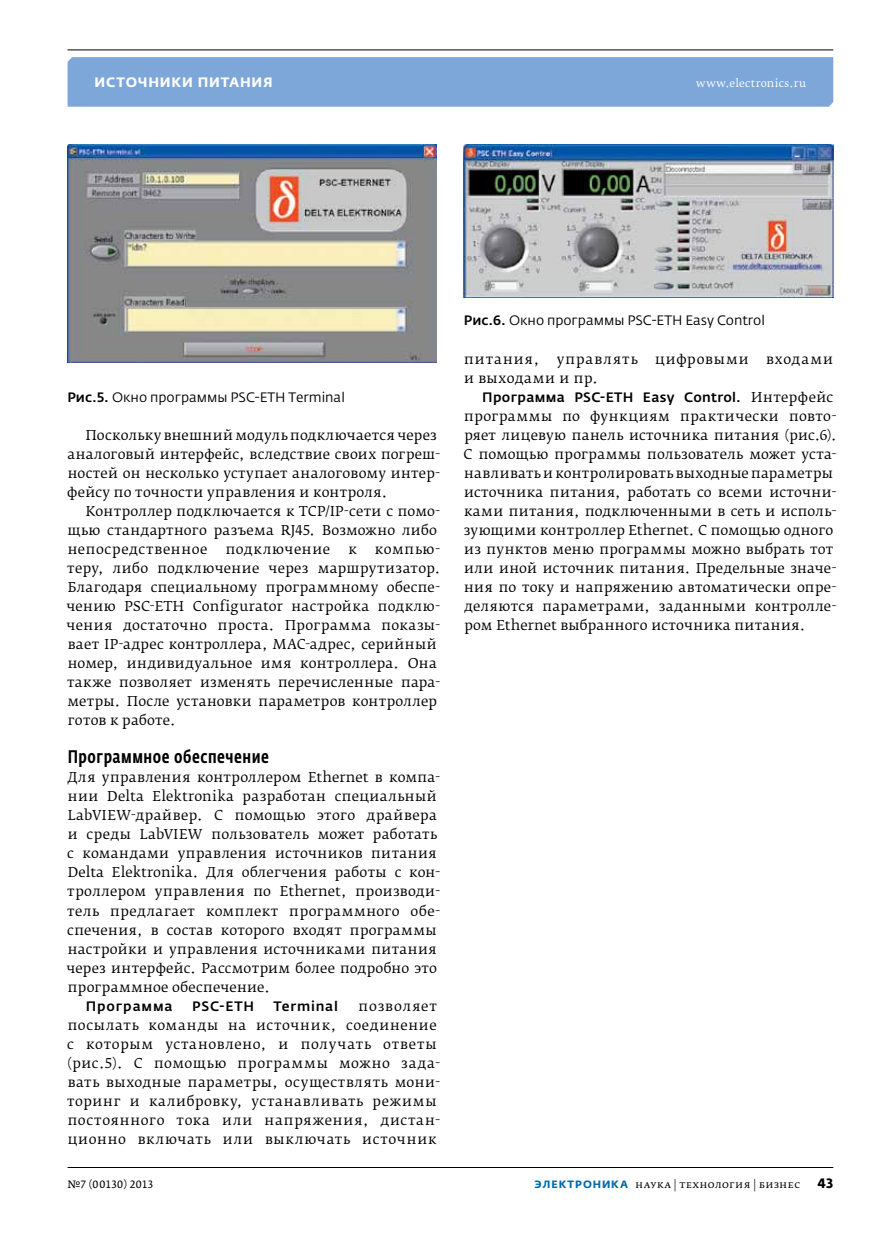
<style>
.page{position:relative;width:881px;height:1234px;background:#fff}
.page>*{position:absolute;margin:0;border:0;box-sizing:border-box;transform-origin:0 0}
.t1{font:500 18px "Fedra Sans Cond Pro";letter-spacing:.03em;color:#000}
.t2{font:13.5px/19px "Fedra Serif B Pro";letter-spacing:.025em;color:#000}
.t3{font:13.5px/19px "Fedra Serif B Pro";letter-spacing:.05em;color:#000}
.t4{font:13.5px "Fedra Sans Pro";color:#000}
.t5{font:500 13.5px "Fedra Sans Pro";letter-spacing:.03em;color:#000}
.t6{font:500 13.5px "Fedra Sans Pro";letter-spacing:.06em;color:#000}
.t7{font:700 13.5px "Fedra Sans Alt Pro";letter-spacing:.055em;color:#fff}
.t8{font:13.5px "Fedra Serif B Pro";letter-spacing:.045em;color:#000}
.t9{font:13.5px "Fedra Serif B Pro";letter-spacing:.075em;color:#000}
.t10{font:13.5px "Fedra Serif B Pro";letter-spacing:.06em;color:#000}
.t11{font:13.5px "Fedra Serif B Pro";letter-spacing:.065em;color:#000}
.t12{font:700 13.5px "Fedra Sans Pro";color:#000}
.t13{font:10.5px "Fedra Serif B Pro";letter-spacing:.035em;color:#000}
.t14{font:10.5px "Fedra Serif B Pro";letter-spacing:.03em;color:#fff}
.t15{font:10.5px "Fedra Serif A Pro";letter-spacing:.03em;color:#000}
.s1{font-weight:500}
.s2{font-family:"Fedra Serif B Pro";font-weight:400}
.s3{font-family:"Fedra Sans Alt Pro";font-weight:700;color:#0068ac}
</style>
<div class="page">
<div style="left:67px;top:57px;width:765px;height:50px;background:#7da7d8"></div>
<hr style="left:67px;top:49px;width:765px;height:1px;background:#000">
<hr style="left:68px;top:1166px;width:764px;height:1px;background:#000">
<img style="left:68px;top:144px;width:368px;height:219px">
<img style="left:464px;top:144px;width:368px;height:154px">
<p class="t7" style="left:95px;top:74px;width:179px">Источни ки питания</p>
<p class="t14" style="left:696px;top:77px;width:111px">www.electronics.ru</p>
<p class="t4" style="left:67px;top:388px;width:279px"><span class="s1">Рис.5.</span> Окно программы PSC-ETH Terminal</p>
<p class="t2" style="left:67px;top:425px;width:374px;text-indent:18px">Поскольку внешний модуль подключается через аналоговый интерфейс, вследствие своих погреш&shy;ностей он несколько уступает аналоговому интер&shy;фейсу по точности управления и контроля.</p>
<p class="t2" style="left:68px;top:501px;width:374px;text-indent:18px">Контроллер подключается к TCP/IP-сети с помо&shy;щью стандартного разъема RJ45. Возможно либо непосредственное</p>
<p class="t2" style="left:226px;top:539px;width:106px">подключение</p>
<p class="t2" style="left:348px;top:539px;width:10px">к</p>
<p class="t2" style="left:66px;top:539px;width:375px;text-indent:308px">компью&shy;теру, либо подключение через маршрутизатор.<br>Благодаря специальному программному обеспе&shy;чению PSC-ETH Configurator настройка подклю&shy;чения достаточно проста. Программа показы&shy;вает IP-адрес контроллера, MAC-адрес, серийный номер, индивидуальное имя контроллера. Она также позволяет изменять перечисленные пара&shy;метры. После установки параметров контроллер готов к работе.</p>
<h1 class="t1" style="left:68px;top:746px;width:203px">Программное обеспечение</h1>
<p class="t2" style="left:66px;top:767px;width:375px">Для управления контроллером Ethernet в компа&shy;нии Delta Elektronika разработан специальный LabVIEW-драйвер. С помощью этого драйвера и среды LabVIEW пользователь может работать с командами управления источников питания Delta Elektronika. Для облегчения работы с кон&shy;троллером управления по Ethernet, производи&shy;тель предлагает комплект программного обе&shy;спечения, в состав которого входят программы настройки и управления источниками питания через интерфейс. Рассмотрим более подробно это программное обеспечение.</p>
<p class="t6" style="left:86px;top:997px;width:88px">Программа</p>
<p class="t5" style="left:192px;top:997px;width:64px">PSC-ETH</p>
<p class="t6" style="left:273px;top:997px;width:66px">Terminal</p>
<p class="t3" style="left:67px;top:996px;width:374px;text-indent:291px">позволяет посылать команды на источник, соединение с которым установлено, и получать ответы (рис.5). С помощью программы можно зада&shy;вать выходные параметры, осуществлять мони&shy;торинг и калибровку, устанавливать режимы постоянного тока или напряжения, дистан&shy;ционно включать или выключать источник</p>
<p class="t4" style="left:463px;top:312px;width:302px"><span class="s1">Рис.6.</span> Окно программы PSC-ETH Easy Control</p>
<p class="t11" style="left:464px;top:350px;width:77px">питания,</p>
<p class="t9" style="left:556px;top:350px;width:83px">управлять</p>
<p class="t10" style="left:655px;top:350px;width:95px">цифровыми</p>
<p class="t2" style="left:765px;top:349px;width:69px">входами</p>
<p class="t8" style="left:464px;top:369px;width:136px">и выходами и пр.</p>
<p class="t5" style="left:482px;top:388px;width:352px">Программа PSC-ETH Easy Control. <span class="s2">Интерфейс</span></p>
<p class="t2" style="left:463px;top:406px;width:374px">программы по функциям практически повто&shy;ряет лицевую панель источника питания (рис.6).<br>С помощью программы пользователь может уста&shy;навливать и контролировать выходные параметры источника питания, работать со всеми источни&shy;ками питания, подключенными в сеть и исполь&shy;зующими контроллер Ethernet. С помощью одного из пунктов меню программы можно выбрать тот или иной источник питания. Предельные значе&shy;ния по току и напряжению автоматически опре&shy;деляются параметрами, заданными контролле&shy;ром Ethernet выбранного источника питания.</p>
<p class="t15" style="left:67px;top:1177px;width:87px">№7 (00130) 2013</p>
<p class="t13" style="left:534px;top:1177px;width:267px"><span class="s3">ЭЛЕКТРОНИКА</span> наука | технология | бизнес</p>
<p class="t12" style="left:817px;top:1174px;width:17px">43</p>
</div>
